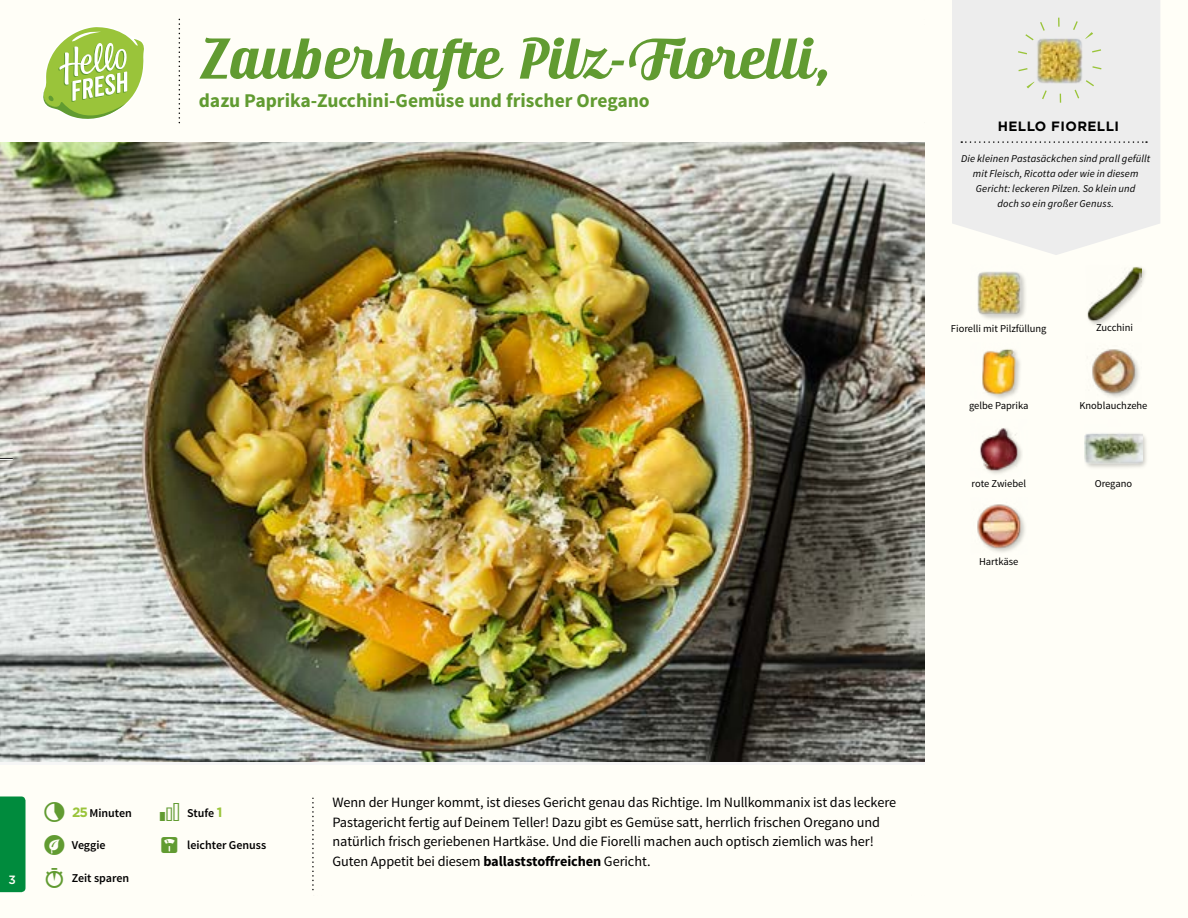
<style>
.page{position:relative;width:1188px;height:918px;background:#fffef7}
.page>*{position:absolute;margin:0;border:0;box-sizing:border-box;transform-origin:0 0}
.t1{font:60px "Ritts Cursive";color:#619b31}
.t2{font:700 19.5px "Source Sans Pro";color:#619b31}
.t3{font:14.25px/19.5px "Source Sans Pro";letter-spacing:-.005em;color:#000}
.t4{font:700 13.5px "Gotham";letter-spacing:.03em;color:#000}
.t5{font:600 12px "Source Sans Pro";color:#000}
.t6{font:500 12px "Gotham";color:#fffef7}
.t7{font:italic 10.5px/14.7px "Source Sans Pro";letter-spacing:.01em;color:#000;text-align:center}
.t8{font:10.5px "Source Sans Pro";color:#000}
.s1{font-family:"Gotham";font-weight:700;font-size:13.5px;color:#9ac43a}
.s2{font-weight:700}
</style>
<div class="page">
<div style="left:1084px;top:432px;width:64px;height:38px;background:#000;opacity:.2"></div>
<img style="left:1085px;top:432px;width:57px;height:38px">
<img style="left:980px;top:428px;width:42px;height:46px">
<div style="left:1087px;top:265px;width:61px;height:62px;background:#000;opacity:.2"></div>
<img style="left:1087px;top:265px;width:55px;height:56px">
<img style="left:977px;top:271px;width:48px;height:48px">
<img style="left:1092px;top:349px;width:47px;height:49px">
<img style="left:982px;top:349px;width:38px;height:50px">
<img style="left:977px;top:504px;width:48px;height:48px">
<svg style="left:43px;top:27px;width:101px;height:92px"></svg>
<svg style="left:952px;top:0;width:208px;height:255px;background:#eeeeed"></svg>
<svg style="left:961px;top:141px;width:186px;height:2px"></svg>
<img style="left:1030px;top:30px;width:60px;height:60px">
<div style="left:1017px;top:18px;width:85px;height:85px;border:9px dashed #9ac43a;border-radius:50%"></div>
<div style="left:0;top:796px;width:26px;height:96px;background:#008b3d"></div>
<img style="left:0;top:142px;width:925px;height:620px">
<svg style="left:0;top:458px;width:13px;height:2px"></svg>
<h1 class="t1" style="left:199px;top:24px;width:635px">Zauberhafte Pilz- Fiorelli,</h1>
<h2 class="t2" style="left:199px;top:88px;width:453px">dazu Paprika-Zucchini-Gemüse und frischer Oregano</h2>
<p class="t4" style="left:998px;top:117px;width:123px">HELLO FIORELLI</p>
<p class="t7" style="left:961px;top:152px;width:191px">Die kleinen Pastasäckchen sind prall gefüllt mit Fleisch, Ricotta oder wie in diesem Gericht: leckeren Pilzen. So klein und<br>doch so ein großer Genuss.</p>
<p class="t8" style="left:951px;top:322px;width:97px">Fiorelli mit Pilzfüllung</p>
<p class="t8" style="left:1096px;top:321px;width:39px">Zucchini</p>
<p class="t8" style="left:969px;top:399px;width:61px">gelbe Paprika</p>
<p class="t8" style="left:1079px;top:399px;width:70px">Knoblauchzehe</p>
<p class="t8" style="left:972px;top:477px;width:56px">rote Zwiebel</p>
<p class="t8" style="left:1095px;top:477px;width:39px">Oregano</p>
<p class="t8" style="left:979px;top:555px;width:41px">Hartkäse</p>
<p class="t6" style="left:9px;top:872px;width:9px">3</p>
<p class="t5" style="left:72px;top:805px;width:61px"><span class="s1">25</span>Minuten</p>
<p class="t5" style="left:72px;top:838px;width:35px">Veggie</p>
<p class="t5" style="left:187px;top:838px;width:81px">leichter Genuss</p>
<p class="t5" style="left:187px;top:805px;width:37px">Stufe <span class="s1">1</span></p>
<p class="t5" style="left:72px;top:870px;width:59px">Zeit sparen</p>
<p class="t3" style="left:332px;top:793px;width:565px">Wenn der Hunger kommt, ist dieses Gericht genau das Richtige. Im Nullkommanix ist das leckere Pastagericht fertig auf Deinem Teller! Dazu gibt es Gemüse satt, herrlich frischen Oregano und natürlich frisch geriebenen Hartkäse. Und die Fiorelli machen auch optisch ziemlich was her!<br>Guten Appetit bei diesem <span class="s2">ballaststoffreichen</span> Gericht.</p>
</div>
